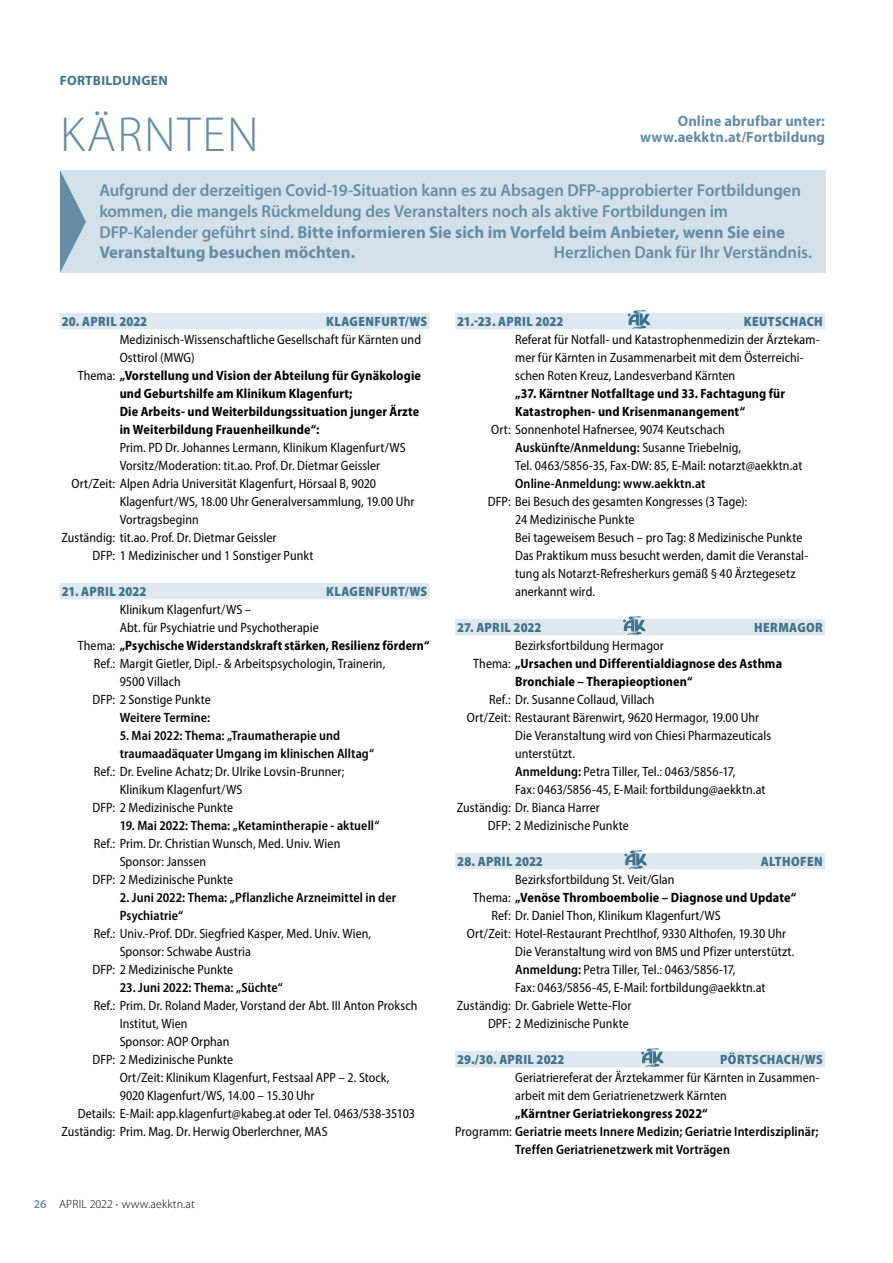
<style>
.page{position:relative;width:893px;height:1263px;background:#fff}
.page>*{position:absolute;margin:0;border:0;box-sizing:border-box;transform-origin:0 0}
.t1{font:300 49.5px "Myriad Pro";letter-spacing:.035em;color:#648ca4}
.t2{font:600 17.25px/20.7px "Myriad Pro";letter-spacing:-.005em;color:#648ca4}
.t3{font:700 15px/16.5px "Myriad Pro";letter-spacing:.005em;color:#648ca4;text-align:right}
.t4{font:semi-condensed 13.5px/18px "Myriad Pro";letter-spacing:.005em;color:#000}
.t5{font:700 semi-condensed 13.5px/18px "Myriad Pro";letter-spacing:.01em;color:#000}
.t6{font:600 semi-condensed 13.5px/18px "Myriad Pro";letter-spacing:.005em;color:#000}
.t7{font:900 semi-condensed 13.5px "Myriad Pro";letter-spacing:.025em;color:#40728c}
.t8{font:700 semi-condensed 13.5px "Myriad Pro";letter-spacing:.01em;color:#000;scale:.95 1}
.t9{font:900 semi-condensed 13.5px "Myriad Pro";letter-spacing:.005em;color:#40728c}
.t10{font:700 13.5px "Myriad Pro";letter-spacing:.02em;color:#40728c}
.t11{font:300 12px "Myriad Pro";letter-spacing:.01em;color:#000}
.s1{font-weight:700}
.s2{font-weight:400}
.s3{font-weight:600;color:#648ca4}
.s4{font-weight:600;color:#008dc3}
.s5{font-weight:600}
</style>
<div class="page">
<div style="left:60px;top:170px;width:765px;height:103px;background:#d5e1ea"></div>
<div style="left:60px;top:313px;width:370px;height:16px;background:#dfe8ef"></div>
<div style="left:60px;top:583px;width:370px;height:16px;background:#dfe8ef"></div>
<div style="left:455px;top:313px;width:370px;height:16px;background:#dfe8ef"></div>
<div style="left:455px;top:619px;width:370px;height:16px;background:#dfe8ef"></div>
<div style="left:455px;top:853px;width:370px;height:16px;background:#dfe8ef"></div>
<div style="left:455px;top:1051px;width:370px;height:16px;background:#dfe8ef"></div>
<svg style="left:628px;top:310px;width:22px;height:19px"></svg>
<svg style="left:623px;top:616px;width:22px;height:19px"></svg>
<svg style="left:624px;top:850px;width:23px;height:19px"></svg>
<svg style="left:641px;top:1048px;width:23px;height:19px"></svg>
<svg style="left:60px;top:170px;width:26px;height:103px"></svg>
<p class="t10" style="left:60px;top:72px;width:109px">FORTBILDUNGEN</p>
<h1 class="t1" style="left:60px;top:108px;width:200px">KÄRNTEN</h1>
<p class="t3" style="left:640px;top:112px;width:186px">Online abrufbar unter: www.aekktn.at/Fortbildung</p>
<p class="t2" style="left:99px;top:180px;width:703px">Aufgrund der derzeitigen Covid-19-Situation kann es zu Absagen DFP-approbierter Fortbildungen kommen, die mangels Rückmeldung des Veranstalters noch als aktive Fortbildungen im DFP-Kalender geführt sind. <span class="s1">Bitte informieren Sie sich im Vorfeld beim Anbieter, wenn Sie eine Veranstaltung besuchen möchten.</span></p>
<p class="t2" style="left:554px;top:242px;width:260px">Herzlichen Dank für Ihr Verständnis.</p>
<p class="t7" style="left:62px;top:312px;width:87px">20. APRIL 2022</p>
<p class="t7" style="left:326px;top:312px;width:103px">KLAGENFURT/WS</p>
<p class="t4" style="left:120px;top:330px;width:303px">Medizinisch-Wissenschaftliche Gesellschaft für Kärnten und</p>
<p class="t4" style="left:120px;top:348px;width:77px">Osttirol (MWG)</p>
<p class="t5" style="left:78px;top:366px;width:345px"><span class="s2">Thema:</span> „Vorstellung und Vision der Abteilung für Gynäkologie</p>
<p class="t5" style="left:120px;top:384px;width:234px">und Geburtshilfe am Klinikum Klagenfurt;</p>
<p class="t5" style="left:120px;top:402px;width:301px">Die Arbeits- und Weiterbildungssituation junger Ärzte</p>
<p class="t5" style="left:120px;top:420px;width:201px">in Weiterbildung Frauenheilkunde“:</p>
<p class="t4" style="left:120px;top:438px;width:287px">Prim. PD Dr. Johannes Lermann, Klinikum Klagenfurt/WS</p>
<p class="t4" style="left:120px;top:456px;width:262px">Vorsitz/Moderation: tit.ao. Prof. Dr. Dietmar Geissler</p>
<p class="t4" style="left:71px;top:474px;width:306px">Ort/Zeit: Alpen Adria Universität Klagenfurt, Hörsaal B, 9020</p>
<p class="t4" style="left:120px;top:492px;width:296px">Klagenfurt/WS, 18.00 Uhr Generalversammlung, 19.00 Uhr</p>
<p class="t4" style="left:120px;top:510px;width:81px">Vortragsbeginn</p>
<p class="t4" style="left:61px;top:528px;width:217px">Zuständig: tit.ao. Prof. Dr. Dietmar Geissler</p>
<p class="t4" style="left:92px;top:546px;width:223px">DFP: 1 Medizinischer und 1 Sonstiger Punkt</p>
<p class="t7" style="left:62px;top:582px;width:86px">21. APRIL 2022</p>
<p class="t7" style="left:326px;top:582px;width:103px">KLAGENFURT/WS</p>
<p class="t4" style="left:120px;top:600px;width:133px">Klinikum Klagenfurt/WS –</p>
<p class="t4" style="left:120px;top:618px;width:201px">Abt. für Psychiatrie und Psychotherapie</p>
<p class="t8" style="left:78px;top:637px;width:372px"><span class="s2">Thema:</span> „Psychische Widerstandskraft stärken, Resilienz fördern“</p>
<p class="t4" style="left:94px;top:654px;width:293px">Ref.: Margit Gietler, Dipl.- &amp; Arbeitspsychologin, Trainerin,</p>
<p class="t4" style="left:120px;top:672px;width:63px">9500 Villach</p>
<p class="t4" style="left:92px;top:690px;width:120px">DFP: 2 Sonstige Punkte</p>
<p class="t6" style="left:120px;top:708px;width:92px">Weitere Termine:</p>
<p class="t6" style="left:120px;top:726px;width:256px">5. Mai 2022: Thema: „Traumatherapie und traumaadäquater Umgang im klinischen Alltag“</p>
<p class="t4" style="left:94px;top:762px;width:252px">Ref.: Dr. Eveline Achatz; Dr. Ulrike Lovsin-Brunner;</p>
<p class="t4" style="left:120px;top:780px;width:124px">Klinikum Klagenfurt/WS</p>
<p class="t4" style="left:92px;top:798px;width:142px">DFP: 2 Medizinische Punkte</p>
<p class="t6" style="left:120px;top:816px;width:261px">19. Mai 2022: Thema: „Ketamintherapie - aktuell“</p>
<p class="t4" style="left:94px;top:834px;width:248px">Ref.: Prim. Dr. Christian Wunsch, Med. Univ. Wien</p>
<p class="t4" style="left:120px;top:852px;width:88px">Sponsor: Janssen</p>
<p class="t4" style="left:92px;top:870px;width:142px">DFP: 2 Medizinische Punkte</p>
<p class="t6" style="left:120px;top:888px;width:278px">2. Juni 2022: Thema: „Pflanzliche Arzneimittel in der<br>Psychiatrie“</p>
<p class="t4" style="left:94px;top:924px;width:279px">Ref.: Univ.-Prof. DDr. Siegfried Kasper, Med. Univ. Wien,</p>
<p class="t4" style="left:120px;top:942px;width:133px">Sponsor: Schwabe Austria</p>
<p class="t4" style="left:92px;top:960px;width:142px">DFP: 2 Medizinische Punkte</p>
<p class="t6" style="left:120px;top:978px;width:165px">23. Juni 2022: Thema: „Süchte“</p>
<p class="t4" style="left:94px;top:996px;width:325px">Ref.: Prim. Dr. Roland Mader, Vorstand der Abt. III Anton Proksch</p>
<p class="t4" style="left:120px;top:1014px;width:69px">Institut, Wien</p>
<p class="t4" style="left:120px;top:1032px;width:111px">Sponsor: AOP Orphan</p>
<p class="t4" style="left:92px;top:1050px;width:142px">DFP: 2 Medizinische Punkte</p>
<p class="t4" style="left:120px;top:1068px;width:271px">Ort/Zeit: Klinikum Klagenfurt, Festsaal APP – 2. Stock,</p>
<p class="t4" style="left:120px;top:1086px;width:196px">9020 Klagenfurt/WS, 14.00 – 15.30 Uhr</p>
<p class="t4" style="left:78px;top:1104px;width:339px">Details: E-Mail: app.klagenfurt@kabeg.at oder Tel. 0463/538-35103</p>
<p class="t4" style="left:61px;top:1122px;width:268px">Zuständig: Prim. Mag. Dr. Herwig Oberlerchner, MAS</p>
<p class="t11" style="left:34px;top:1197px;width:162px"><span class="s3">26</span> APRIL 2022 <span class="s4">·</span> www.aekktn.at</p>
<p class="t9" style="left:457px;top:312px;width:108px">21.-23. APRIL 2022</p>
<p class="t7" style="left:744px;top:312px;width:80px">KEUTSCHACH</p>
<p class="t4" style="left:515px;top:330px;width:306px">Referat für Notfall- und Katastrophenmedizin der Ärztekam&shy;mer für Kärnten in Zusammenarbeit mit dem Österreichi&shy;schen Roten Kreuz, Landesverband Kärnten</p>
<p class="t5" style="left:515px;top:384px;width:271px">„37. Kärntner Notfalltage und 33. Fachtagung für<br>Katastrophen- und Krisenmanangement“</p>
<p class="t4" style="left:515px;top:420px;width:289px;text-indent:-24px">Ort: Sonnenhotel Hafnersee, 9074 Keutschach<br><span class="s5">Auskünfte/Anmeldung:</span> Susanne Triebelnig,<br>Tel. 0463/5856-35, Fax-DW: 85, E-Mail: notarzt@aekktn.at</p>
<p class="t6" style="left:515px;top:474px;width:192px">Online-Anmeldung: www.aekktn.at</p>
<p class="t4" style="left:515px;top:492px;width:295px;text-indent:-27px">DFP: Bei Besuch des gesamten Kongresses (3 Tage):<br>24 Medizinische Punkte<br>Bei tageweisem Besuch – pro Tag: 8 Medizinische Punkte Das Praktikum muss besucht werden, damit die Veranstal&shy;tung als Notarzt-Refresherkurs gemäß § 40 Ärztegesetz anerkannt wird.</p>
<p class="t7" style="left:457px;top:618px;width:86px">27. APRIL 2022</p>
<p class="t7" style="left:754px;top:618px;width:70px">HERMAGOR</p>
<p class="t4" style="left:515px;top:636px;width:150px">Bezirksfortbildung Hermagor</p>
<p class="t5" style="left:473px;top:654px;width:310px"><span class="s2">Thema:</span> „Ursachen und Differentialdiagnose des Asthma</p>
<p class="t5" style="left:515px;top:672px;width:179px">Bronchiale – Therapieoptionen“</p>
<p class="t4" style="left:489px;top:690px;width:167px">Ref.: Dr. Susanne Collaud, Villach</p>
<p class="t4" style="left:467px;top:708px;width:294px">Ort/Zeit: Restaurant Bärenwirt, 9620 Hermagor, 19.00 Uhr</p>
<p class="t4" style="left:515px;top:726px;width:257px">Die Veranstaltung wird von Chiesi Pharmazeuticals</p>
<p class="t4" style="left:515px;top:744px;width:61px">unterstützt.</p>
<p class="t4" style="left:515px;top:762px;width:222px"><span class="s5">Anmeldung:</span> Petra Tiller, Tel.: 0463/5856-17,</p>
<p class="t4" style="left:515px;top:780px;width:252px">Fax: 0463/5856-45, E-Mail: fortbildung@aekktn.at</p>
<p class="t4" style="left:457px;top:798px;width:144px">Zuständig: Dr. Bianca Harrer</p>
<p class="t4" style="left:488px;top:816px;width:142px">DFP: 2 Medizinische Punkte</p>
<p class="t7" style="left:457px;top:852px;width:87px">28. APRIL 2022</p>
<p class="t7" style="left:761px;top:852px;width:64px">ALTHOFEN</p>
<p class="t4" style="left:515px;top:870px;width:161px">Bezirksfortbildung St. Veit/Glan</p>
<p class="t5" style="left:473px;top:888px;width:324px"><span class="s2">Thema:</span> „Venöse Thromboembolie – Diagnose und Update“</p>
<p class="t4" style="left:491px;top:906px;width:231px">Ref: Dr. Daniel Thon, Klinikum Klagenfurt/WS</p>
<p class="t4" style="left:467px;top:924px;width:321px">Ort/Zeit: Hotel-Restaurant Prechtlhof, 9330 Althofen, 19.30 Uhr</p>
<p class="t4" style="left:515px;top:942px;width:281px">Die Veranstaltung wird von BMS und Pfizer unterstützt.</p>
<p class="t4" style="left:515px;top:960px;width:222px"><span class="s5">Anmeldung:</span> Petra Tiller, Tel.: 0463/5856-17,</p>
<p class="t4" style="left:515px;top:978px;width:252px">Fax: 0463/5856-45, E-Mail: fortbildung@aekktn.at</p>
<p class="t4" style="left:457px;top:996px;width:176px">Zuständig: Dr. Gabriele Wette-Flor</p>
<p class="t4" style="left:488px;top:1014px;width:142px">DPF: 2 Medizinische Punkte</p>
<p class="t9" style="left:457px;top:1050px;width:109px">29./30. APRIL 2022</p>
<p class="t7" style="left:720px;top:1050px;width:104px">PÖRTSCHACH/WS</p>
<p class="t4" style="left:515px;top:1068px;width:306px">Geriatriereferat der Ärztekammer für Kärnten in Zusammen&shy;arbeit mit dem Geriatrienetzwerk Kärnten</p>
<p class="t5" style="left:515px;top:1104px;width:194px">„Kärntner Geriatriekongress 2022“</p>
<p class="t6" style="left:455px;top:1122px;width:365px"><span class="s2">Programm:</span> Geriatrie meets Innere Medizin; Geriatrie Interdisziplinär;</p>
<p class="t6" style="left:515px;top:1140px;width:216px">Treffen Geriatrienetzwerk mit Vorträgen</p>
</div>
